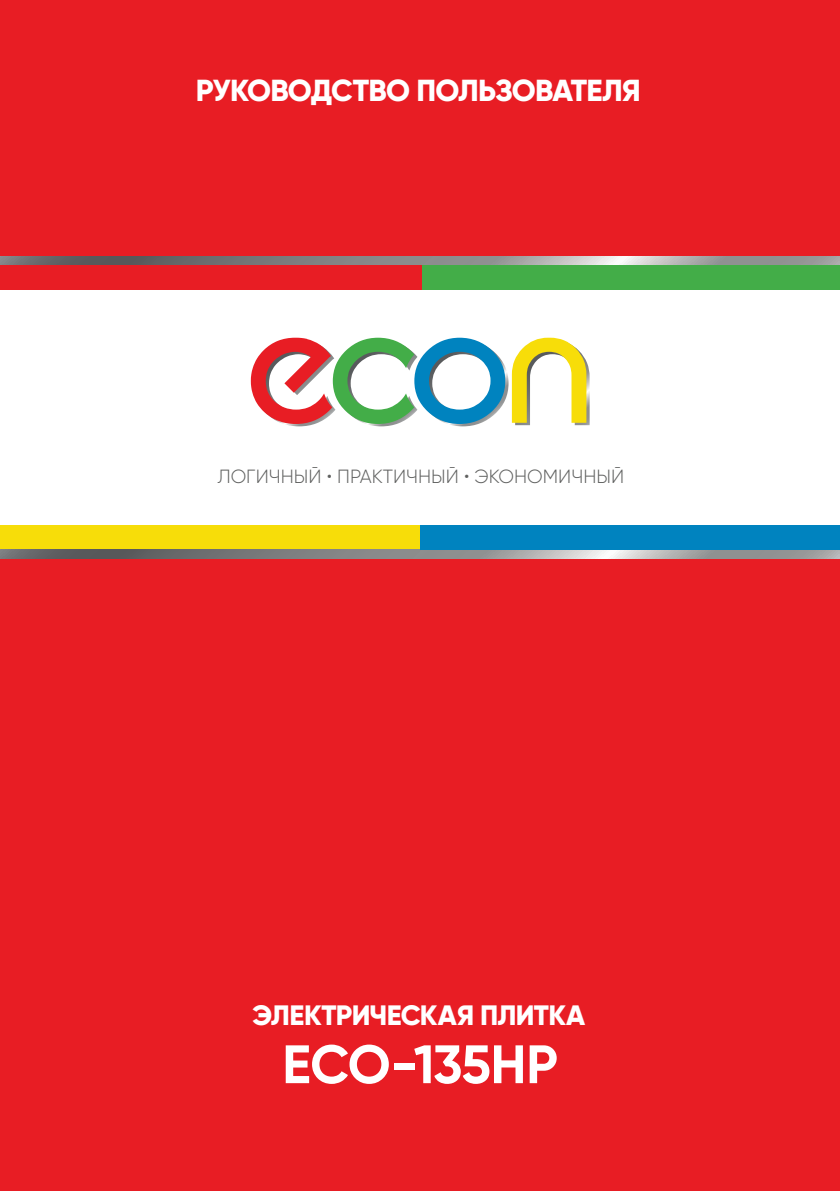
<style>
.page{position:relative;width:840px;height:1191px;background:#fff}
.page>*{position:absolute;margin:0;border:0;box-sizing:border-box;transform-origin:0 0}
.Основной_текст{font:700 54px "Gilroy";letter-spacing:-.015em;color:#fff}
.Основной_текст-2{font:800 30.4px "Gilroy";letter-spacing:-.025em;color:#fff}
.Основной_текст-3{font:800 28px "Gilroy";letter-spacing:-.025em;color:#fff}
.t1{font:300 19px "Gilroy";color:#606160}
</style>
<div class="page">
<div style="left:0;top:0;width:839px;height:1191px;background:#e81d24"></div>
<div style="left:0;top:282px;width:839px;height:262px;background:#fff"></div>
<svg style="left:0;top:257px;width:839px;height:8px;background:#8e8f90"></svg>
<svg style="left:0;top:549px;width:839px;height:9px;background:#858d91"></svg>
<div style="left:0;top:265px;width:839px;height:25px;background:#43ad48"></div>
<div style="left:0;top:265px;width:421px;height:25px;background:#e81d24"></div>
<div style="left:0;top:525px;width:821px;height:24px;background:#f7dd09"></div>
<div style="left:420px;top:525px;width:419px;height:24px;background:#0083bf"></div>
<svg style="left:251px;top:338px;width:338px;height:88px"></svg>
<p class="Основной_текст-2" style="left:196px;top:71px;width:446px">РУКОВОДСТВО ПОЛЬЗОВАТЕЛЯ</p>
<p class="t1" style="left:217px;top:464px;width:408px">ЛОГИЧНЫЙ • ПРАКТИЧНЫЙ • ЭКОНОМИЧНЫЙ</p>
<p class="Основной_текст-3" style="left:252px;top:997px;width:334px">ЭЛЕКТРИЧЕСКАЯ ПЛИТКА</p>
<p class="Основной_текст" style="left:282px;top:1030px;width:277px">ECO-135HP</p>
</div>
